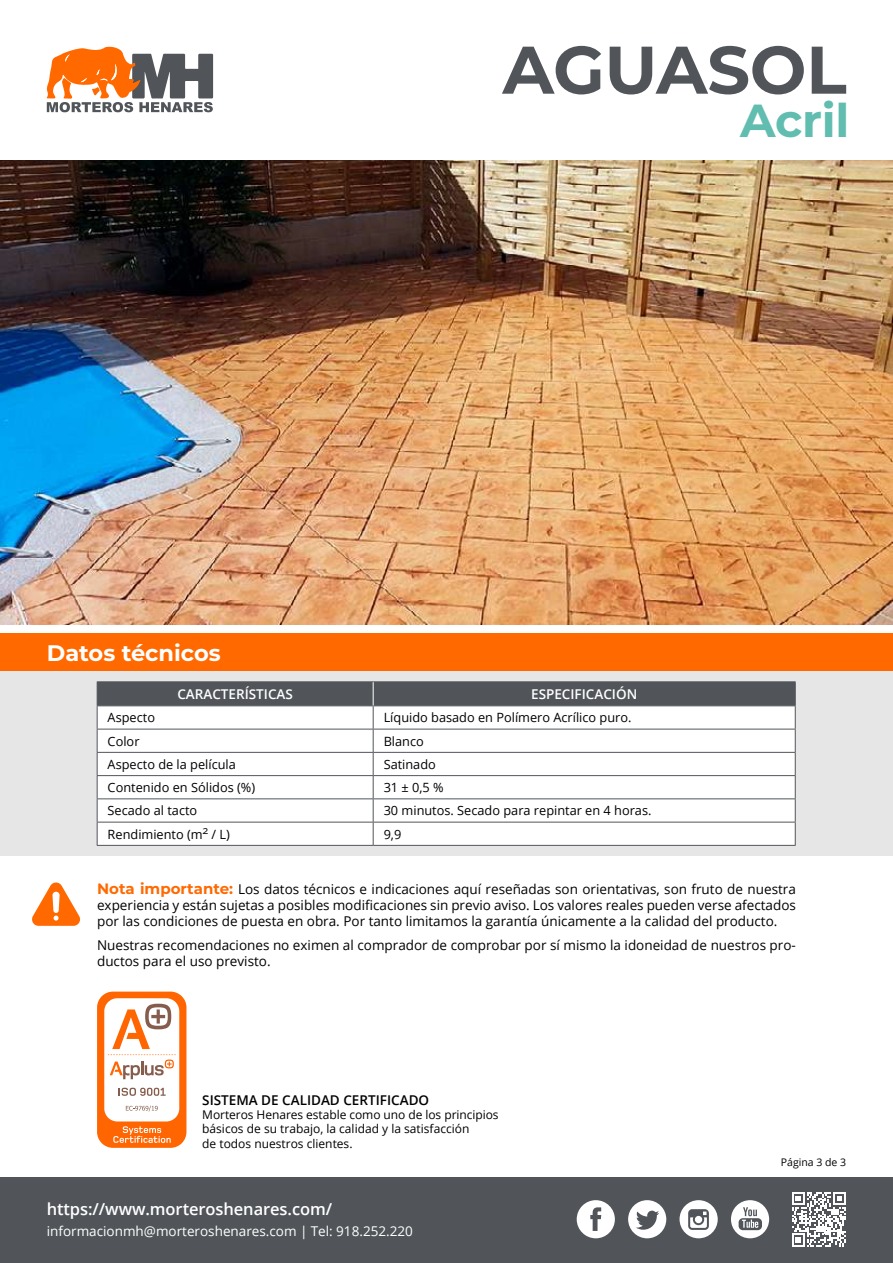
<style>
.page{position:relative;width:893px;height:1263px;background:#fff}
.page>*{position:absolute;margin:0;border:0;box-sizing:border-box;transform-origin:0 0}
.t1{font:700 67.2px "Montserrat";letter-spacing:-.005em;color:#51555a}
.t2{font:700 46.35px "Montserrat";letter-spacing:-.005em;color:#61bdb0}
.t3{font:700 22.5px "Montserrat";color:#fff}
.t4{font:600 16.5px "Open Sans";letter-spacing:-.005em;color:#fff}
.t5{font:13.5px/16.2px "Open Sans";color:#000;text-align:justify}
.t6{font:13.5px "Open Sans";color:#fff}
.t7{font:600 13.5px "Open Sans";color:#fff}
.t8{font:600 13.5px "Open Sans";color:#000}
.t9{font:12.75px "Open Sans";color:#000}
.t10{font:12px/14.4px "Open Sans";color:#000}
.t11{font:10.5px "Open Sans";color:#000}
.s1{font-family:"Montserrat";font-weight:700;font-size:15px;color:#ff6900}
</style>
<div class="page">
<svg style="left:46px;top:47px;width:167px;height:65px"></svg>
<img style="left:0;top:160px;width:893px;height:464px">
<div style="left:0;top:1177px;width:893px;height:86px;background:#51555a"></div>
<div style="left:0;top:667px;width:893px;height:189px;background:#e6e6e7"></div>
<hr style="left:97px;top:845px;width:276px;height:1px;background:#51555a">
<hr style="left:373px;top:845px;width:423px;height:1px;background:#51555a">
<hr style="left:97px;top:681px;width:276px;height:1px;background:#51555a">
<hr style="left:373px;top:681px;width:423px;height:1px;background:#51555a">
<svg style="left:97px;top:682px;width:699px;height:163px;background:#dfdfe0"></svg>
<div style="left:0;top:633px;width:893px;height:38px;background:#ff6900"></div>
<svg style="left:32px;top:882px;width:48px;height:44px"></svg>
<svg style="left:97px;top:991px;width:89px;height:157px"></svg>
<svg style="left:577px;top:1200px;width:38px;height:38px"></svg>
<svg style="left:628px;top:1200px;width:38px;height:38px"></svg>
<svg style="left:731px;top:1200px;width:38px;height:38px"></svg>
<svg style="left:679px;top:1200px;width:39px;height:38px"></svg>
<svg style="left:792px;top:1192px;width:54px;height:54px"></svg>
<p class="t1" style="left:502px;top:21px;width:346px">AGUASOL</p>
<p class="t2" style="left:740px;top:87px;width:111px">Acril</p>
<p class="t3" style="left:47px;top:637px;width:175px">Datos técnicos</p>
<p class="t7" style="left:177px;top:685px;width:117px">CARACTERÍSTICAS</p>
<p class="t7" style="left:531px;top:685px;width:108px">ESPECIFICACIÓN</p>
<p class="t9" style="left:108px;top:709px;width:49px">Aspecto</p>
<p class="t9" style="left:384px;top:709px;width:249px">Líquido basado en Polímero Acrílico puro.</p>
<p class="t9" style="left:108px;top:732px;width:33px">Color</p>
<p class="t9" style="left:384px;top:732px;width:42px">Blanco</p>
<p class="t9" style="left:108px;top:755px;width:130px">Aspecto de la película</p>
<p class="t9" style="left:384px;top:755px;width:54px">Satinado</p>
<p class="t9" style="left:108px;top:779px;width:149px">Contenido en Sólidos (%)</p>
<p class="t9" style="left:384px;top:779px;width:62px">31 ± 0,5 %</p>
<p class="t9" style="left:108px;top:802px;width:91px">Secado al tacto</p>
<p class="t9" style="left:384px;top:802px;width:269px">30 minutos. Secado para repintar en 4 horas.</p>
<p class="t9" style="left:108px;top:825px;width:124px">Rendimiento (m<sup>2</sup> / L)</p>
<p class="t9" style="left:384px;top:825px;width:19px">9,9</p>
<p class="t5" style="left:97px;top:881px;width:700px"><span class="s1">Nota importante:</span> Los datos técnicos e indicaciones aquí reseñadas son orientativas, son fruto de nuestra experiencia y están sujetas a posibles modificaciones sin previo aviso. Los valores reales pueden verse afectados por las condiciones de puesta en obra. Por tanto limitamos la garantía únicamente a la calidad del producto.</p>
<p class="t5" style="left:97px;top:937px;width:700px">Nuestras recomendaciones no eximen al comprador de comprobar por sí mismo la idoneidad de nuestros pro&shy;ductos para el uso previsto.</p>
<p class="t8" style="left:202px;top:1090px;width:228px">SISTEMA DE CALIDAD CERTIFICADO</p>
<p class="t10" style="left:202px;top:1107px;width:298px">Morteros Henares estable como uno de los principios básicos de su trabajo, la calidad y la satisfacción<br>de todos nuestros clientes.</p>
<p class="t4" style="left:47px;top:1198px;width:287px">https://www.morteroshenares.com/</p>
<p class="t6" style="left:47px;top:1222px;width:368px">informacionmh@morteroshenares.com | Tel: 918.252.220</p>
<p class="t11" style="left:781px;top:1155px;width:67px">Página 3 de 3</p>
</div>
